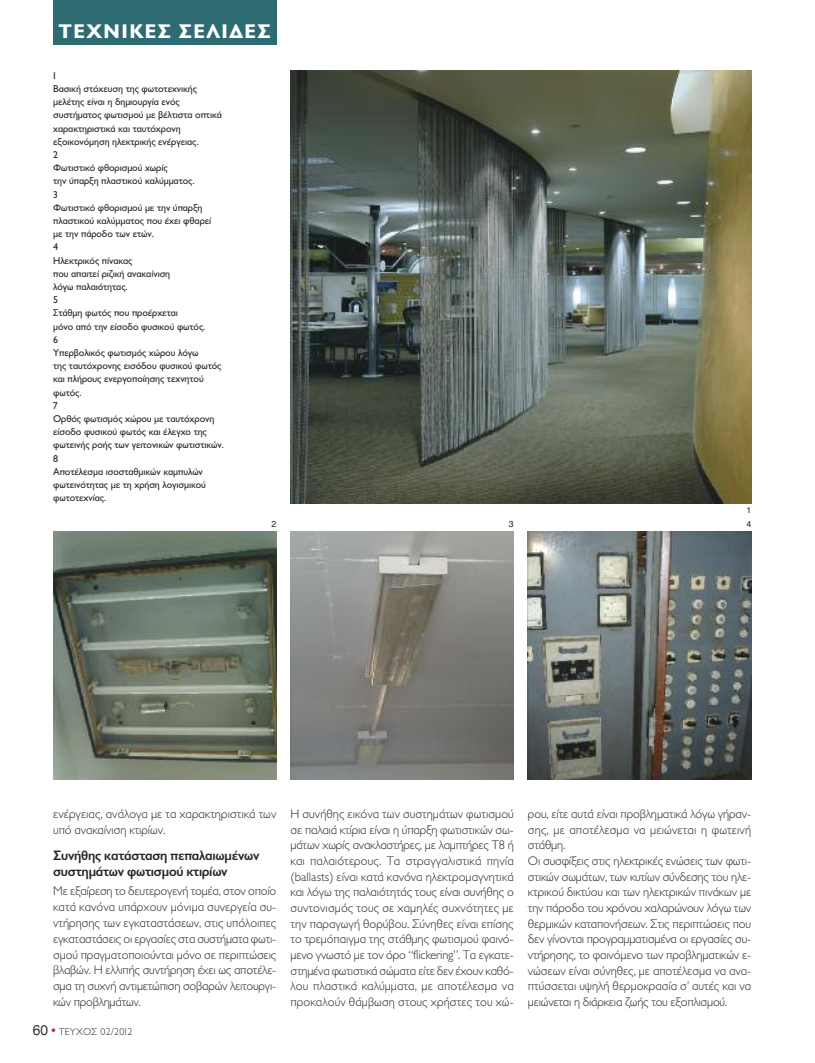
<style>
.page{position:relative;width:815px;height:1063px;background:#fff}
.page>*{position:absolute;margin:0;border:0;box-sizing:border-box;transform-origin:0 0}
.t1{font:700 20px "Gill Sans Hel";letter-spacing:.075em;color:#fff}
.t2{font:600 13.75px/15.9px "Gill Sans Hel";letter-spacing:-.015em;color:#272627}
.t3{font:300 12.5px/15.6px "Gill Sans Hel";letter-spacing:-.01em;color:#272627}
.t4{font:10px/13.2px "Gill Sans Hel";letter-spacing:-.01em;color:#272627}
.t5{font:300 10px "Gill Sans Hel";letter-spacing:.025em;color:#272627}
.t6{font:8.75px "Helvetica";color:#272627}
.s1{font-family:"Gr Helvetica";font-weight:400;font-size:13.75px}
.s2{font-family:"Gr Helvetica";font-weight:400;font-size:13.75px;color:#cc262b}
</style>
<div class="page">
<div style="left:53px;top:0;width:223px;height:44px;background:#2f6b72"></div>
<img style="left:291px;top:531px;width:223px;height:249px">
<img style="left:53px;top:531px;width:223px;height:249px">
<img style="left:528px;top:531px;width:223px;height:249px">
<img style="left:291px;top:71px;width:460px;height:432px">
<h1 class="t1" style="left:59px;top:25px;width:213px">ΤΕΧΝΙΚΕΣ ΣΕΛΙΔΕΣ</h1>
<p class="t4" style="left:53px;top:70px;width:172px">1<br>Βασική στόχευση της φωτοτεχνικής μελέτης είναι η δημιουργία ενός συστήματος φωτισμού με βέλτιστα οπτικά χαρακτηριστικά και ταυτόχρονη εξοικονόμηση ηλεκτρικής ενέργειας.<br>2<br>Φωτιστικό φθορισμού χωρίς<br>την ύπαρξη πλαστικού καλύμματος.<br>3<br>Φωτιστικό φθορισμού με την ύπαρξη πλαστικού καλύμματος που έχει φθαρεί<br>με την πάροδο των ετών.<br>4<br>Ηλεκτρικός πίνακας<br>που απαιτεί ριζική ανακαίνιση<br>λόγω παλαιότητας.<br>5<br>Στάθμη φωτός που προέρχεται<br>μόνο από την είσοδο φυσικού φωτός.<br>6<br>Υπερβολικός φωτισμός χώρου λόγω<br>της ταυτόχρονης εισόδου φυσικού φωτός και πλήρους ενεργοποίησης τεχνητού φωτός.<br>7<br>Ορθός φωτισμός χώρου με ταυτόχρονη είσοδο φυσικού φωτός και έλεγχο της φωτεινής ροής των γειτονικών φωτιστικών.<br>8<br>Αποτέλεσμα ισοσταθμικών καμπυλών φωτεινότητας με τη χρήση λογισμικού φωτοτεχνίας.</p>
<p class="t6" style="left:746px;top:506px;width:6px">1</p>
<p class="t6" style="left:272px;top:520px;width:6px">2</p>
<p class="t6" style="left:509px;top:520px;width:6px">3</p>
<p class="t6" style="left:746px;top:520px;width:6px">4</p>
<p class="t3" style="left:53px;top:807px;width:225px">ενέργειας, ανάλογα με τα χαρακτηριστικά των υπό ανακαίνιση κτιρίων.</p>
<p class="t2" style="left:53px;top:849px;width:208px">Συνήθης κατάσταση πεπαλαιωμένων συστημάτων φωτισμού κτιρίων</p>
<p class="t3" style="left:53px;top:885px;width:225px;text-align:justify">Με εξαίρεση το δευτερογενή τομέα, στον οποίο κατά κανόνα υπάρχουν μόνιμα συνεργεία συ&shy;ντήρησης των εγκαταστάσεων, στις υπόλοιπες εγκαταστάσεις οι εργασίες στα συστήματα φωτι&shy;σμού πραγματοποιούνται μόνο σε περιπτώσεις βλαβών. Η ελλιπής συντήρηση έχει ως αποτέλε&shy;σμα τη συχνή αντιμετώπιση σοβαρών λειτουργι&shy;κών προβλημάτων.</p>
<p class="t5" style="left:33px;top:1028px;width:101px"><span class="s1">60</span> <span class="s2">•</span> ΤΕΥΧΟΣ 02/2012</p>
<p class="t3" style="left:291px;top:807px;width:225px;text-align:justify">Η συνήθης εικόνα των συστημάτων φωτισμού σε παλαιά κτίρια είναι η ύπαρξη φωτιστικών σω&shy;μάτων χωρίς ανακλαστήρες, με λαμπτήρες Τ8 ή και παλαιότερους. Τα στραγγαλιστικά πηνία (ballasts) είναι κατά κανόνα ηλεκτρομαγνητικά και λόγω της παλαιότητάς τους είναι συνήθης ο συντονισμός τους σε χαμηλές συχνότητες με την παραγωγή θορύβου. Σύνηθες είναι επίσης το τρεμόπαιγμα της στάθμης φωτισμού φαινό&shy;μενο γνωστό με τον όρο “flickering”. Τα εγκατε&shy;στημένα φωτιστικά σώματα είτε δεν έχουν καθό&shy;λου πλαστικά καλύμματα, με αποτέλεσμα να προκαλούν θάμβωση στους χρήστες του χώ-</p>
<p class="t3" style="left:528px;top:807px;width:225px">ρου, είτε αυτά είναι προβληματικά λόγω γήραν&shy;σης, με αποτέλεσμα να μειώνεται η φωτεινή στάθμη.<br>Οι συσφίξεις στις ηλεκτρικές ενώσεις των φωτι&shy;στικών σωμάτων, των κυτίων σύνδεσης του ηλε&shy;κτρικού δικτύου και των ηλεκτρικών πινάκων με την πάροδο του χρόνου χαλαρώνουν λόγω των θερμικών καταπονήσεων. Στις περιπτώσεις που δεν γίνονται προγραμματισμένα οι εργασίες συ&shy;ντήρησης, το φαινόμενο των προβληματικών ε&shy;νώσεων είναι σύνηθες, με αποτέλεσμα να ανα&shy;πτύσσεται υψηλή θερμοκρασία σ’ αυτές και να μειώνεται η διάρκεια ζωής του εξοπλισμού.</p>
</div>
